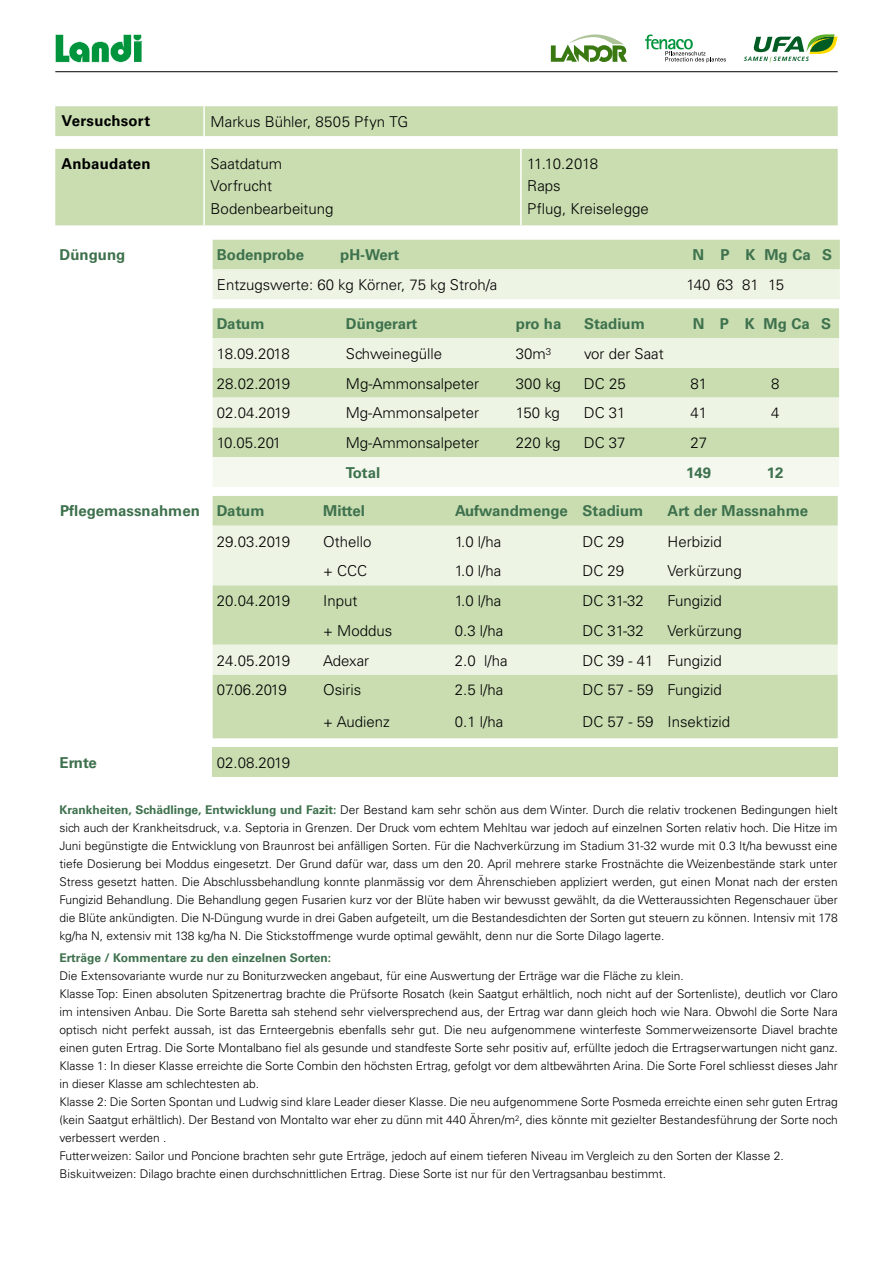
<style>
.page{position:relative;width:893px;height:1263px;background:#fff}
.page>*{position:absolute;margin:0;border:0;box-sizing:border-box;transform-origin:0 0}
.t1{font:300 15px/22.2px "Univers";color:#000}
.t2{font:700 15px "Univers";color:#3e714d}
.t3{font:700 15px "Univers";letter-spacing:.015em;color:#000}
.t4{font:300 12px/18px "Univers";color:#000;text-align:justify}
.t5{font:700 12px "Univers";color:#3e714d}
.s1{font-weight:700;color:#3e714d}
</style>
<div class="page">
<svg style="left:551px;top:34px;width:76px;height:29px"></svg>
<svg style="left:744px;top:34px;width:94px;height:29px"></svg>
<svg style="left:645px;top:35px;width:81px;height:28px"></svg>
<svg style="left:55px;top:34px;width:87px;height:29px"></svg>
<hr style="left:55px;top:71px;width:783px;height:1px;background:#000">
<svg style="left:55px;top:106px;width:783px;height:119px;background:#cee0b9"></svg>
<hr style="left:203px;top:106px;width:2px;height:30px;background:#fff">
<hr style="left:203px;top:149px;width:2px;height:76px;background:#fff">
<hr style="left:520px;top:149px;width:2px;height:76px;background:#fff">
<svg style="left:213px;top:240px;width:627px;height:59px;background:#dbe8ca"></svg>
<div style="left:213px;top:308px;width:626px;height:149px;background:#c9ddb1"></div>
<svg style="left:213px;top:338px;width:626px;height:89px;background:#e1ecd3"></svg>
<div style="left:213px;top:457px;width:626px;height:30px;background:#f4f8ef"></div>
<div style="left:213px;top:496px;width:625px;height:242px;background:#c9ddb1"></div>
<svg style="left:213px;top:526px;width:625px;height:148px;background:#deeacf"></svg>
<div style="left:213px;top:747px;width:625px;height:30px;background:#c9ddb1"></div>
<p class="t3" style="left:62px;top:112px;width:90px">Versuchsort</p>
<p class="t1" style="left:210px;top:110px;width:199px">Markus Bühler, 8505 Pfyn TG</p>
<p class="t3" style="left:62px;top:155px;width:91px">Anbaudaten</p>
<p class="t1" style="left:210px;top:153px;width:125px">Saatdatum<br>Vorfrucht<br>Bodenbearbeitung</p>
<p class="t1" style="left:527px;top:153px;width:123px">11.10.2018<br>Raps<br>Pflug, Kreiselegge</p>
<p class="t2" style="left:60px;top:246px;width:67px">Düngung</p>
<p class="t2" style="left:217px;top:246px;width:89px">Bodenprobe</p>
<p class="t2" style="left:340px;top:246px;width:61px">pH-Wert</p>
<p class="t2" style="left:693px;top:246px;width:141px">N P KMgCa S</p>
<p class="t1" style="left:217px;top:274px;width:282px">Entzugswerte: 60 kg Körner, 75 kg Stroh/a</p>
<p class="t1" style="left:686px;top:274px;width:99px">140 63 81 15</p>
<p class="t2" style="left:217px;top:315px;width:49px">Datum</p>
<p class="t2" style="left:346px;top:315px;width:73px">Düngerart</p>
<p class="t2" style="left:516px;top:315px;width:47px">pro ha</p>
<p class="t2" style="left:584px;top:315px;width:62px">Stadium</p>
<p class="t2" style="left:693px;top:315px;width:140px">N P KMgCa S</p>
<p class="t1" style="left:217px;top:342px;width:74px">18.09.2018</p>
<p class="t1" style="left:346px;top:342px;width:98px">Schweinegülle</p>
<p class="t1" style="left:516px;top:342px;width:37px">30m<sup>3</sup></p>
<p class="t1" style="left:584px;top:342px;width:81px">vor der Saat</p>
<p class="t1" style="left:217px;top:372px;width:75px">28.02.2019</p>
<p class="t1" style="left:346px;top:372px;width:135px">Mg-Ammonsalpeter</p>
<p class="t1" style="left:516px;top:372px;width:47px">300 kg</p>
<p class="t1" style="left:584px;top:372px;width:43px">DC 25</p>
<p class="t1" style="left:690px;top:372px;width:18px">81</p>
<p class="t1" style="left:771px;top:372px;width:10px">8</p>
<p class="t1" style="left:217px;top:402px;width:75px">02.04.2019</p>
<p class="t1" style="left:346px;top:402px;width:135px">Mg-Ammonsalpeter</p>
<p class="t1" style="left:516px;top:402px;width:45px">150 kg</p>
<p class="t1" style="left:584px;top:402px;width:43px">DC 31</p>
<p class="t1" style="left:690px;top:402px;width:18px">41</p>
<p class="t1" style="left:771px;top:402px;width:10px">4</p>
<p class="t1" style="left:217px;top:432px;width:66px">10.05.201</p>
<p class="t1" style="left:346px;top:432px;width:135px">Mg-Ammonsalpeter</p>
<p class="t1" style="left:516px;top:432px;width:46px">220 kg</p>
<p class="t1" style="left:584px;top:432px;width:43px">DC 37</p>
<p class="t1" style="left:690px;top:432px;width:18px">27</p>
<p class="t2" style="left:346px;top:464px;width:36px">Total</p>
<p class="t2" style="left:686px;top:464px;width:27px">149</p>
<p class="t2" style="left:767px;top:464px;width:18px">12</p>
<p class="t2" style="left:60px;top:502px;width:206px">Pflegemassnahmen Datum</p>
<p class="t2" style="left:323px;top:502px;width:43px">Mittel</p>
<p class="t2" style="left:455px;top:502px;width:190px">Aufwandmenge Stadium</p>
<p class="t2" style="left:668px;top:502px;width:142px">Art der Massnahme</p>
<p class="t1" style="left:217px;top:530px;width:75px">29.03.2019</p>
<p class="t1" style="left:323px;top:530px;width:50px">Othello</p>
<p class="t1" style="left:455px;top:530px;width:48px">1.0 l/ha</p>
<p class="t1" style="left:583px;top:530px;width:43px">DC 29</p>
<p class="t1" style="left:668px;top:530px;width:56px">Herbizid</p>
<p class="t1" style="left:323px;top:560px;width:46px">+ CCC</p>
<p class="t1" style="left:455px;top:560px;width:48px">1.0 l/ha</p>
<p class="t1" style="left:583px;top:560px;width:43px">DC 29</p>
<p class="t1" style="left:668px;top:560px;width:76px">Verkürzung</p>
<p class="t1" style="left:217px;top:590px;width:75px">20.04.2019</p>
<p class="t1" style="left:323px;top:590px;width:36px">Input</p>
<p class="t1" style="left:455px;top:590px;width:48px">1.0 l/ha</p>
<p class="t1" style="left:583px;top:590px;width:63px">DC 31-32</p>
<p class="t1" style="left:668px;top:590px;width:56px">Fungizid</p>
<p class="t1" style="left:323px;top:619px;width:71px">+ Moddus</p>
<p class="t1" style="left:455px;top:619px;width:50px">0.3 l/ha</p>
<p class="t1" style="left:582px;top:619px;width:63px">DC 31-32</p>
<p class="t1" style="left:668px;top:619px;width:76px">Verkürzung</p>
<p class="t1" style="left:217px;top:649px;width:75px">24.05.2019</p>
<p class="t1" style="left:323px;top:649px;width:48px">Adexar</p>
<p class="t1" style="left:455px;top:649px;width:54px">2.0 l/ha</p>
<p class="t1" style="left:582px;top:649px;width:141px">DC 39 - 41 Fungizid</p>
<p class="t1" style="left:217px;top:679px;width:72px">07.06.2019</p>
<p class="t1" style="left:323px;top:679px;width:40px">Osiris</p>
<p class="t1" style="left:455px;top:679px;width:50px">2.5 l/ha</p>
<p class="t1" style="left:582px;top:679px;width:141px">DC 57 - 59 Fungizid</p>
<p class="t1" style="left:323px;top:711px;width:68px">+ Audienz</p>
<p class="t1" style="left:455px;top:711px;width:50px">0.1 l/ha</p>
<p class="t1" style="left:582px;top:711px;width:149px">DC 57 - 59 Insektizid</p>
<p class="t2" style="left:60px;top:754px;width:39px">Ernte</p>
<p class="t1" style="left:217px;top:752px;width:75px">02.08.2019</p>
<p class="t4" style="left:60px;top:801px;width:780px"><span class="s1">Krankheiten, Schädlinge, Entwicklung und Fazit:</span> Der Bestand kam sehr schön aus dem Winter. Durch die relativ trockenen Bedingungen hielt sich auch der Krankheitsdruck, v.a. Septoria in Grenzen. Der Druck vom echtem Mehltau war jedoch auf einzelnen Sorten relativ hoch. Die Hitze im Juni begünstigte die Entwicklung von Braunrost bei anfälligen Sorten. Für die Nachverkürzung im Stadium 31-32 wurde mit 0.3 lt/ha bewusst eine tiefe Dosierung bei Moddus eingesetzt. Der Grund dafür war, dass um den 20. April mehrere starke Frostnächte die Weizenbestände stark unter Stress gesetzt hatten. Die Abschlussbehandlung konnte planmässig vor dem Ährenschieben appliziert werden, gut einen Monat nach der ersten Fungizid Behandlung. Die Behandlung gegen Fusarien kurz vor der Blüte haben wir bewusst gewählt, da die Wetteraussichten Regenschauer über die Blüte ankündigten. Die N-Düngung wurde in drei Gaben aufgeteilt, um die Bestandesdichten der Sorten gut steuern zu können. Intensiv mit 178 kg/ha N, extensiv mit 138 kg/ha N. Die Stickstoffmenge wurde optimal gewählt, denn nur die Sorte Dilago lagerte.</p>
<p class="t5" style="left:60px;top:951px;width:273px">Erträge / Kommentare zu den einzelnen Sorten:</p>
<p class="t4" style="left:60px;top:967px;width:780px;text-align:left">Die Extensovariante wurde nur zu Boniturzwecken angebaut, für eine Auswertung der Erträge war die Fläche zu klein.<br>Klasse Top: Einen absoluten Spitzenertrag brachte die Prüfsorte Rosatch (kein Saatgut erhältlich, noch nicht auf der Sortenliste), deutlich vor Claro im intensiven Anbau. Die Sorte Baretta sah stehend sehr vielversprechend aus, der Ertrag war dann gleich hoch wie Nara. Obwohl die Sorte Nara optisch nicht perfekt aussah, ist das Ernteergebnis ebenfalls sehr gut. Die neu aufgenommene winterfeste Sommerweizensorte Diavel brachte einen guten Ertrag. Die Sorte Montalbano fiel als gesunde und standfeste Sorte sehr positiv auf, erfüllte jedoch die Ertragserwartungen nicht ganz.<br>Klasse 1: In dieser Klasse erreichte die Sorte Combin den höchsten Ertrag, gefolgt vor dem altbewährten Arina. Die Sorte Forel schliesst dieses Jahr in dieser Klasse am schlechtesten ab.<br>Klasse 2: Die Sorten Spontan und Ludwig sind klare Leader dieser Klasse. Die neu aufgenommene Sorte Posmeda erreichte einen sehr guten Ertrag (kein Saatgut erhältlich). Der Bestand von Montalto war eher zu dünn mit 440 Ähren/m<sup>2</sup>, dies könnte mit gezielter Bestandesführung der Sorte noch verbessert werden .<br>Futterweizen: Sailor und Poncione brachten sehr gute Erträge, jedoch auf einem tieferen Niveau im Vergleich zu den Sorten der Klasse 2.<br>Biskuitweizen: Dilago brachte einen durchschnittlichen Ertrag. Diese Sorte ist nur für den Vertragsanbau bestimmt.</p>
</div>
